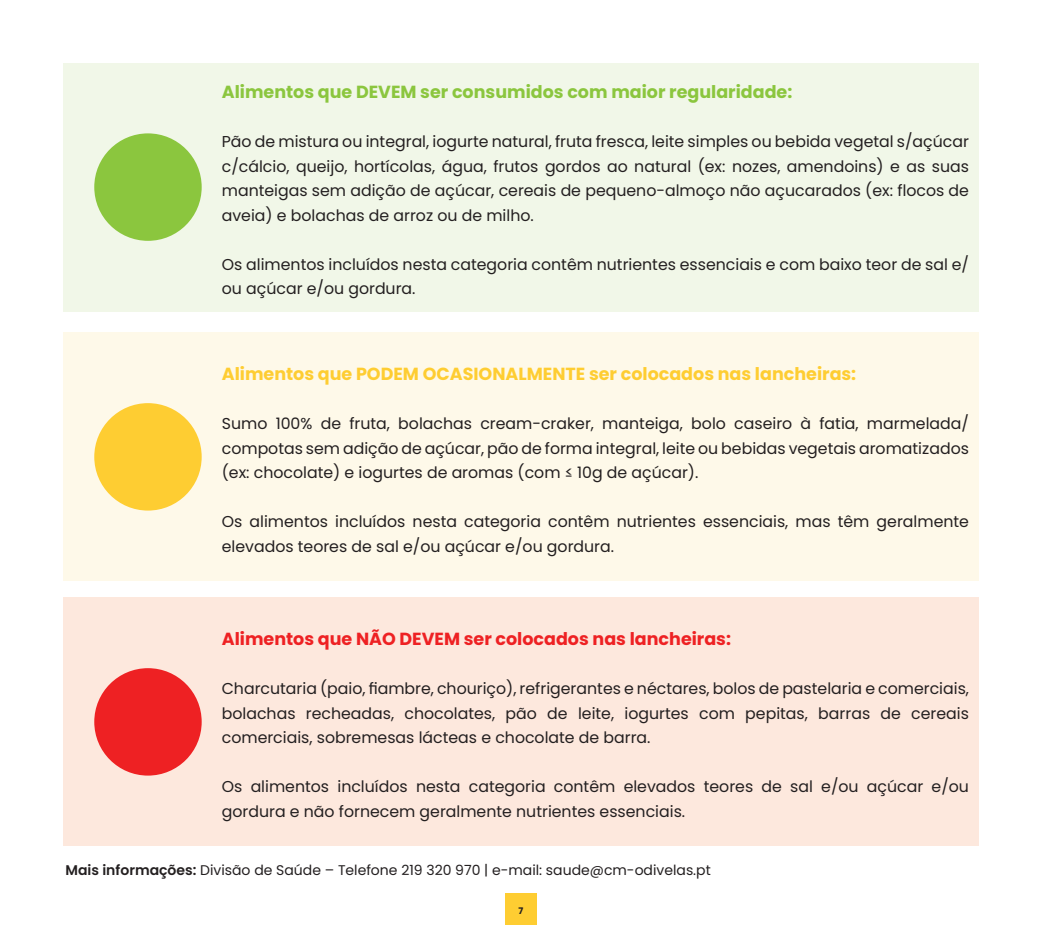
<style>
.page{position:relative;width:1042px;height:943px;background:#fff}
.page>*{position:absolute;margin:0;border:0;box-sizing:border-box;transform-origin:0 0}
.t1{font:700 17.5px "Poppins";color:#fecd32}
.t2{font:700 17.5px "Poppins";color:#8bc63e}
.t3{font:700 17.5px "Poppins";color:#ee2123}
.t4{font:15.75px/24.5px "Poppins";color:#231f20;text-align:justify}
.t5{font:14px "Poppins";color:#231f20}
.t6{font:700 9.1px "Poppins";color:#231f20}
.s1{font-weight:600}
</style>
<div class="page">
<div style="left:505px;top:893px;width:32px;height:31px;background:#fecd32"></div>
<div style="left:63px;top:63px;width:916px;height:248px;background:#f1f7e8"></div>
<div style="left:63px;top:333px;width:916px;height:248px;background:#fef9e9"></div>
<div style="left:63px;top:598px;width:916px;height:248px;background:#fde8dd"></div>
<div style="left:94px;top:133px;width:108px;height:108px;background:#8bc63e;border-radius:50%"></div>
<div style="left:94px;top:403px;width:108px;height:107px;background:#fecd32;border-radius:50%"></div>
<div style="left:94px;top:668px;width:108px;height:107px;background:#ee2123;border-radius:50%"></div>
<p class="t2" style="left:222px;top:82px;width:572px">Alimentos que DEVEM ser consumidos com maior regularidade:</p>
<p class="t4" style="left:222px;top:130px;width:749px">Pão de mistura ou integral, iogurte natural, fruta fresca, leite simples ou bebida vegetal s/açúcar c/cálcio, queijo, hortícolas, água, frutos gordos ao natural (ex: nozes, amendoins) e as suas manteigas sem adição de açúcar, cereais de pequeno-almoço não açucarados (ex: flocos de aveia) e bolachas de arroz ou de milho.</p>
<p class="t4" style="left:222px;top:252px;width:749px">Os alimentos incluídos nesta categoria contêm nutrientes essenciais e com baixo teor de sal e/ ou açúcar e/ou gordura.</p>
<p class="t1" style="left:222px;top:364px;width:636px">Alimentos que PODEM OCASIONALMENTE ser colocados nas lancheiras:</p>
<p class="t4" style="left:222px;top:411px;width:749px">Sumo 100% de fruta, bolachas cream-craker, manteiga, bolo caseiro à fatia, marmelada/ compotas sem adição de açúcar, pão de forma integral, leite ou bebidas vegetais aromatizados (ex: chocolate) e iogurtes de aromas (com ≤ 10g de açúcar).</p>
<p class="t4" style="left:222px;top:509px;width:749px">Os alimentos incluídos nesta categoria contêm nutrientes essenciais, mas têm geralmente elevados teores de sal e/ou açúcar e/ou gordura.</p>
<p class="t3" style="left:222px;top:629px;width:511px">Alimentos que NÃO DEVEM ser colocados nas lancheiras:</p>
<p class="t4" style="left:222px;top:676px;width:749px">Charcutaria (paio, fiambre, chouriço), refrigerantes e néctares, bolos de pastelaria e comerciais, bolachas recheadas, chocolates, pão de leite, iogurtes com pepitas, barras de cereais comerciais, sobremesas lácteas e chocolate de barra.</p>
<p class="t4" style="left:222px;top:774px;width:749px">Os alimentos incluídos nesta categoria contêm elevados teores de sal e/ou açúcar e/ou gordura e não fornecem geralmente nutrientes essenciais.</p>
<p class="t5" style="left:65px;top:861px;width:647px"><span class="s1">Mais informações:</span> Divisão de Saúde – Telefone 219 320 970 | e-mail: saude@cm-odivelas.pt</p>
<p class="t6" style="left:518px;top:905px;width:6px">7</p>
</div>
